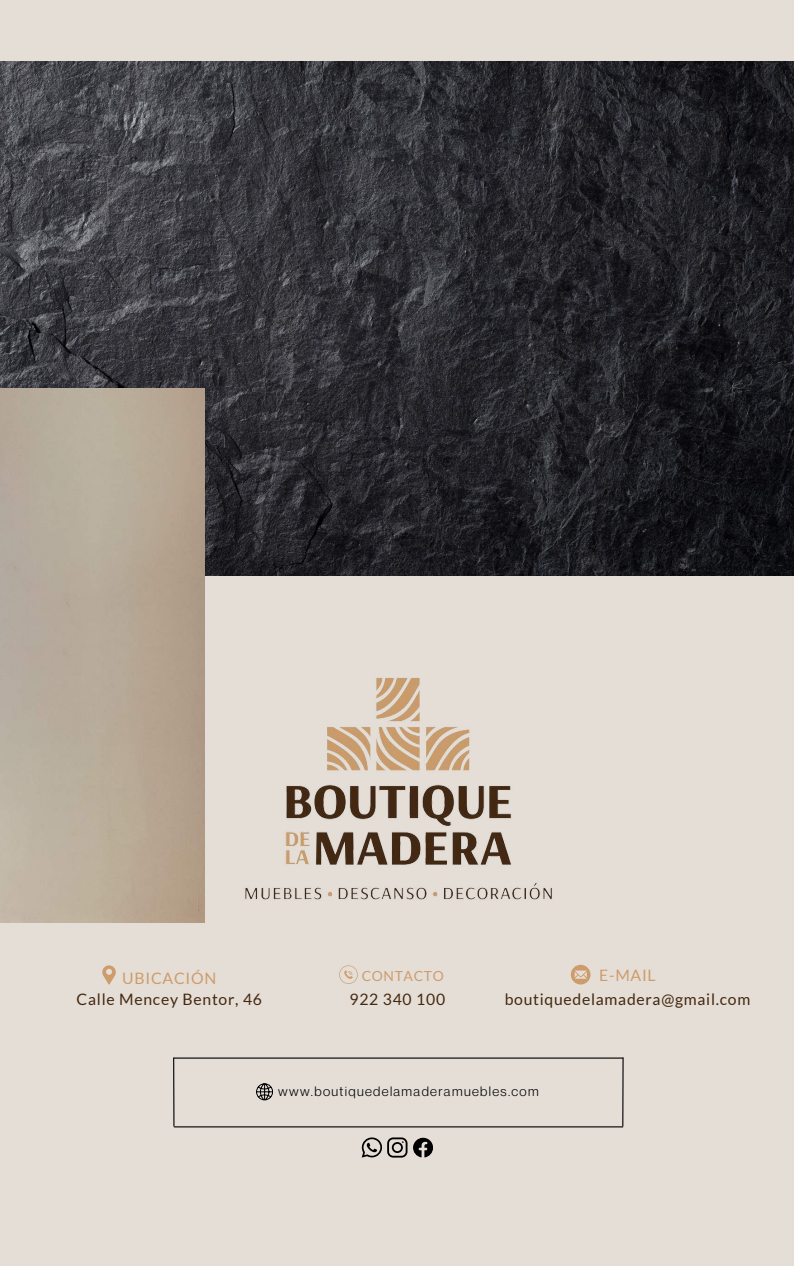
<style>
.page{position:relative;width:794px;height:1266px;background:#fff}
.page>*{position:absolute;margin:0;border:0;box-sizing:border-box;transform-origin:0 0}
.t1{font:15.75px "Lato";letter-spacing:.045em;color:#452810}
.t2{font:15.75px "Lato";letter-spacing:.045em;color:#ce9c6c}
.t3{font:13.88px "Lato";letter-spacing:.045em;color:#ce9c6c}
.t4{font:13.35px "Neue Montreal";letter-spacing:.1em;color:#000}
</style>
<div class="page">
<div style="left:0;top:0;width:793px;height:1266px;background:#e4ded6"></div>
<hr style="left:174px;top:1057px;width:448px;height:1px;background:#000">
<hr style="left:174px;top:1126px;width:448px;height:1px;background:#000">
<svg style="left:173px;top:1057px;width:2px;height:70px"></svg>
<svg style="left:621px;top:1057px;width:3px;height:70px"></svg>
<svg style="left:256px;top:1083px;width:17px;height:17px"></svg>
<svg style="left:361px;top:1137px;width:72px;height:20px"></svg>
<img style="left:0;top:62px;width:793px;height:513px">
<img style="left:0;top:388px;width:204px;height:535px">
<img style="left:245px;top:677px;width:307px;height:223px">
<svg style="left:102px;top:965px;width:14px;height:20px"></svg>
<svg style="left:339px;top:965px;width:18px;height:19px"></svg>
<svg style="left:570px;top:965px;width:20px;height:19px"></svg>
<p class="t2" style="left:122px;top:968px;width:95px">UBICACIÓN</p>
<p class="t1" style="left:77px;top:989px;width:187px">Calle Mencey Bentor, 46</p>
<p class="t3" style="left:361px;top:967px;width:84px">CONTACTO</p>
<p class="t1" style="left:349px;top:989px;width:97px">922 340 100</p>
<p class="t2" style="left:599px;top:965px;width:58px">E-MAIL</p>
<p class="t1" style="left:504px;top:989px;width:247px">boutiquedelamadera@gmail.com</p>
<p class="t4" style="left:278px;top:1083px;width:262px">www.boutiquedelamaderamuebles.com</p>
</div>
